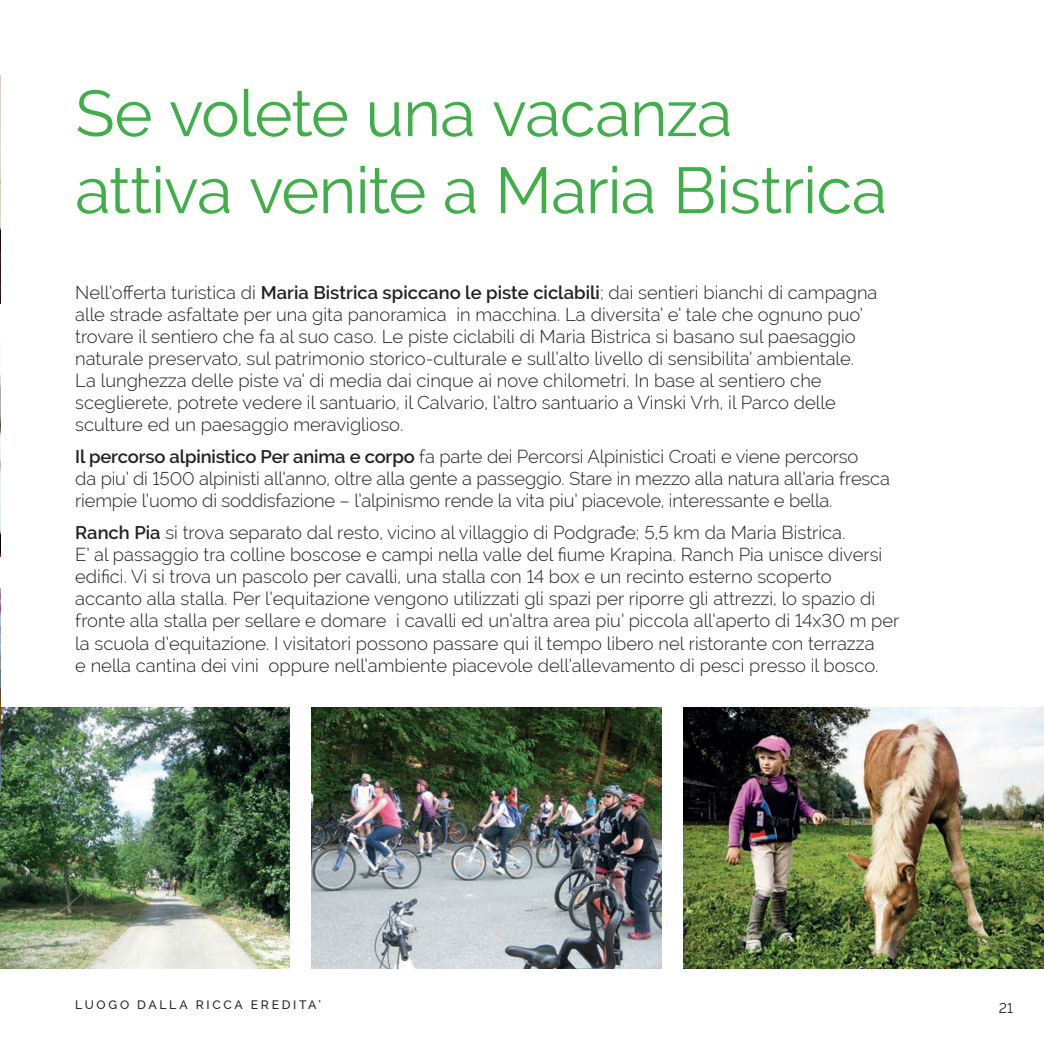
<style>
.page{position:relative;width:1044px;height:1044px;background:#fff}
.page>*{position:absolute;margin:0;border:0;box-sizing:border-box;transform-origin:0 0}
.t1{font:64.75px/77px "Raleway";letter-spacing:-.01em;color:#40ae49}
.t2{font:300 18.38px/22.1px "Raleway";color:#231f20}
.t3{font:14px "Raleway";color:#231f20}
.t4{font:500 12.25px "Raleway";letter-spacing:.215em;color:#231f20}
.s1{font-weight:600}
</style>
<div class="page">
<img style="left:1px;top:707px;width:289px;height:261px">
<img style="left:0;top:588px;width:1px;height:202px">
<img style="left:0;top:75px;width:1px;height:228px">
<img style="left:0;top:341px;width:1px;height:215px">
<img style="left:311px;top:707px;width:350px;height:261px">
<img style="left:683px;top:707px;width:360px;height:261px">
<h1 class="t1" style="left:75px;top:75px;width:813px">Se volete una vacanza attiva venite a Maria Bistrica</h1>
<p class="t2" style="left:75px;top:281px;width:803px">Nell’offerta turistica di <span class="s1">Maria Bistrica spiccano le piste ciclabili</span>; dai sentieri bianchi di campagna alle strade asfaltate per una gita panoramica in macchina. La diversita’ e’ tale che ognuno puo’ trovare il sentiero che fa al suo caso. Le piste ciclabili di Maria Bistrica si basano sul paesaggio naturale preservato, sul patrimonio storico-culturale e sull’alto livello di sensibilita’ ambientale.<br>La lunghezza delle piste va’ di media dai cinque ai nove chilometri. In base al sentiero che sceglierete, potrete vedere il santuario, il Calvario, l’altro santuario a Vinski Vrh, il Parco delle sculture ed un paesaggio meraviglioso.</p>
<p class="t2" style="left:75px;top:445px;width:816px"><span class="s1">Il percorso alpinistico Per anima e corpo</span> fa parte dei Percorsi Alpinistici Croati e viene percorso<br>da piu’ di 1500 alpinisti all’anno, oltre alla gente a passeggio. Stare in mezzo alla natura all’aria fresca riempie l’uomo di soddisfazione – l’alpinismo rende la vita piu’ piacevole, interessante e bella.</p>
<p class="t2" style="left:75px;top:521px;width:825px"><span class="s1">Ranch Pia</span> si trova separato dal resto, vicino al villaggio di Podgrađe; 5,5 km da Maria Bistrica.<br>E’ al passaggio tra colline boscose e campi nella valle del fiume Krapina. Ranch Pia unisce diversi edifici. Vi si trova un pascolo per cavalli, una stalla con 14 box e un recinto esterno scoperto accanto alla stalla. Per l’equitazione vengono utilizzati gli spazi per riporre gli attrezzi, lo spazio di fronte alla stalla per sellare e domare i cavalli ed un’altra area piu’ piccola all’aperto di 14x30 m per la scuola d’equitazione. I visitatori possono passare qui il tempo libero nel ristorante con terrazza<br>e nella cantina dei vini oppure nell’ambiente piacevole dell’allevamento di pesci presso il bosco.</p>
<p class="t4" style="left:75px;top:996px;width:247px">LUOGO DALLA RICCA EREDITA’</p>
<p class="t3" style="left:998px;top:999px;width:16px">21</p>
</div>
